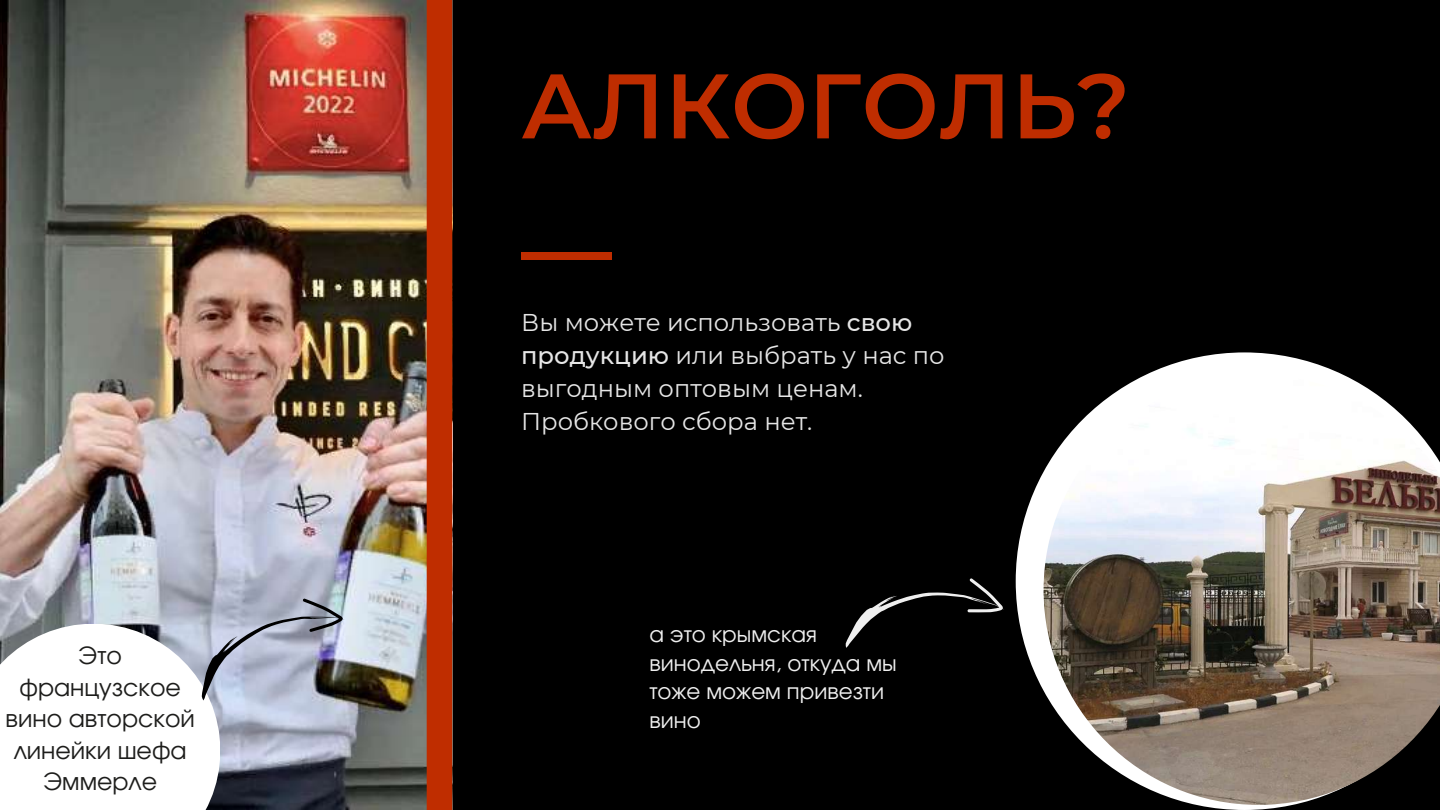
<style>
.page{position:relative;width:1440px;height:810px;background:#fff}
.page>*{position:absolute;margin:0;border:0;box-sizing:border-box;transform-origin:0 0}
.t1{font:600 91.4px "Montserrat";color:#bf2d00}
.t2{font:24.3px/33px "Montserrat";color:#e6e6e6}
.t3{font:23.6px/31.5px "Evolventa";color:#1d1d1b;text-align:center}
.t4{font:21.4px/28.5px "Evolventa";color:#efefef}
.s1{font-weight:500}
</style>
<div class="page">
<div style="left:452px;top:0;width:988px;height:810px;background:#000"></div>
<div style="left:521px;top:252px;width:91px;height:8px;background:#bf2d00"></div>
<img style="left:0;top:0;width:427px;height:810px">
<div style="left:0;top:624px;width:220px;height:186px;background:#fff"></div>
<svg style="left:177px;top:583px;width:168px;height:133px;background:#aab0c0"></svg>
<svg style="left:845px;top:578px;width:159px;height:70px"></svg>
<svg style="left:1016px;top:352px;width:328px;height:458px"></svg>
<img style="left:1044px;top:375px;width:396px;height:430px">
<div style="left:427px;top:0;width:25px;height:810px;background:#bf2d00"></div>
<p class="t3" style="left:6px;top:642px;width:191px">Это французское вино авторской линейки шефа<br>Эммерле</p>
<h1 class="t1" style="left:521px;top:50px;width:610px">АЛКОГОЛЬ?</h1>
<p class="t2" style="left:521px;top:305px;width:425px">Вы можете использовать <span class="s1">свою продукцию</span> или выбрать у нас по выгодным оптовым ценам.<br>Пробкового сбора нет.</p>
<p class="t4" style="left:649px;top:622px;width:249px">а это крымская винодельня, откуда мы тоже можем привезти вино</p>
</div>
